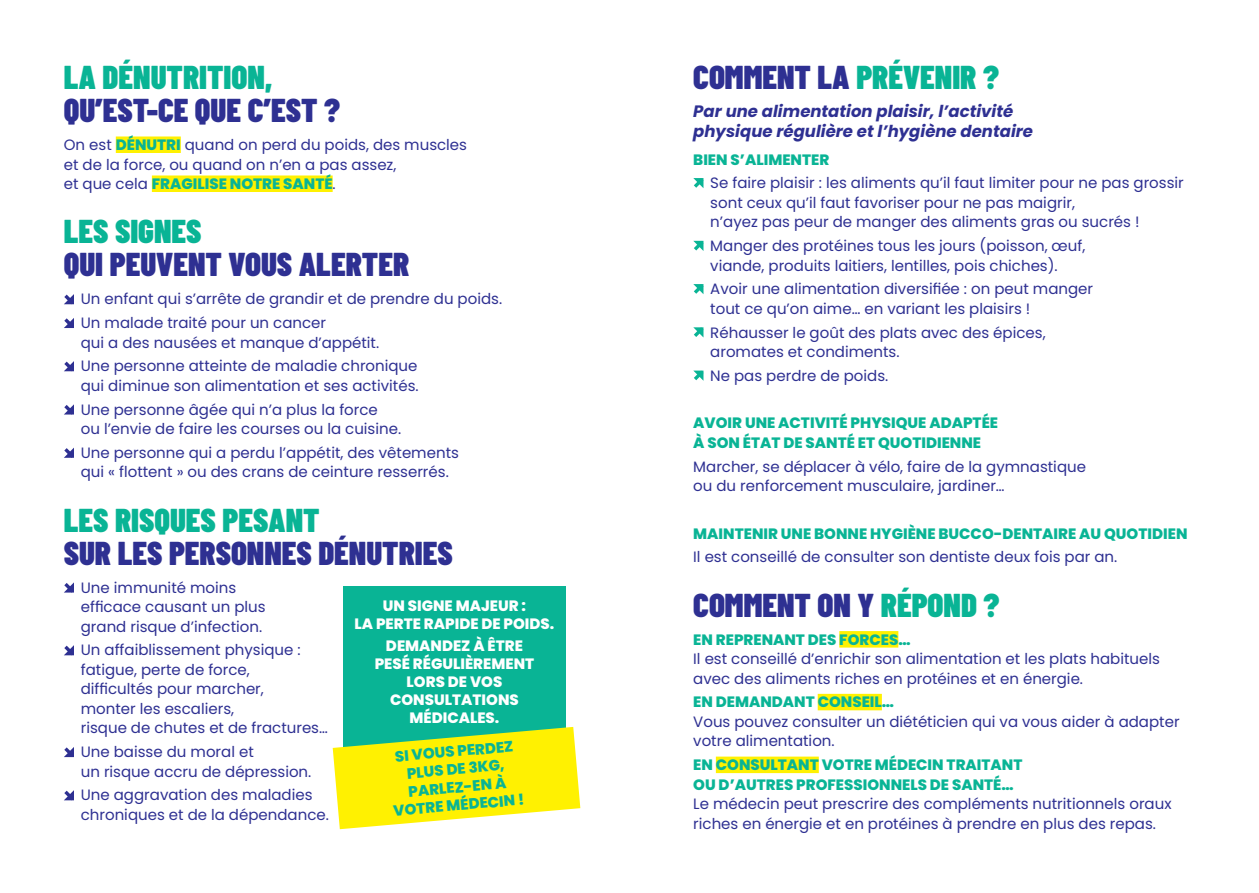
<style>
.page{position:relative;width:1259px;height:893px;background:#fff}
.page>*{position:absolute;margin:0;border:0;box-sizing:border-box;transform-origin:0 0}
.t1{font:900 33px "Barlow Condensed";color:#2e3092}
.t2{font:900 33px "Barlow Condensed";color:#09b495}
.t3{font:italic 700 16.5px/19.5px "Poppins";color:#2e3092}
.t4{font:15px/19.5px "Poppins";color:#2e3092}
.t5{font:800 15px/18px "Poppins";color:#09b495}
.t6{font:800 15px/18px "Poppins";color:#fff;text-align:center}
.s1{font-weight:800;color:#09b495}
.s2{color:#09b495}
</style>
<div class="page">
<div style="left:116px;top:136px;width:65px;height:17px;background:#fff101"></div>
<div style="left:152px;top:175px;width:181px;height:17px;background:#fff101"></div>
<svg style="left:64px;top:294px;width:10px;height:10px"></svg>
<svg style="left:64px;top:318px;width:10px;height:10px"></svg>
<svg style="left:64px;top:361px;width:10px;height:10px"></svg>
<svg style="left:64px;top:404px;width:10px;height:11px"></svg>
<svg style="left:64px;top:448px;width:10px;height:10px"></svg>
<svg style="left:64px;top:582px;width:10px;height:11px"></svg>
<svg style="left:64px;top:645px;width:10px;height:10px"></svg>
<svg style="left:64px;top:747px;width:10px;height:10px"></svg>
<svg style="left:64px;top:790px;width:10px;height:10px"></svg>
<div style="left:839px;top:631px;width:59px;height:17px;background:#fff101"></div>
<div style="left:817px;top:694px;width:65px;height:16px;background:#fff101"></div>
<div style="left:716px;top:757px;width:103px;height:16px;background:#fff101"></div>
<svg style="left:693px;top:178px;width:10px;height:10px"></svg>
<svg style="left:693px;top:241px;width:10px;height:10px"></svg>
<svg style="left:693px;top:284px;width:10px;height:10px"></svg>
<svg style="left:693px;top:327px;width:10px;height:10px"></svg>
<svg style="left:694px;top:371px;width:9px;height:10px"></svg>
<div style="left:343px;top:586px;width:223px;height:173px;background:#09b495"></div>
<svg style="left:333px;top:727px;width:247px;height:102px"></svg>
<h1 class="t2" style="left:64px;top:54px;width:210px">LA DÉNUTRITION,</h1>
<h1 class="t1" style="left:64px;top:87px;width:278px">QU’EST-CE QUE C’EST ?</h1>
<p class="t4" style="left:64px;top:135px;width:405px">On est <span class="s1">DÉNUTRI</span> quand on perd du poids, des muscles et de la force, ou quand on n’en a pas assez,<br>et que cela <span class="s1">FRAGILISE NOTRE SANTÉ</span>.</p>
<h1 class="t2" style="left:64px;top:208px;width:139px">LES SIGNES</h1>
<h1 class="t1" style="left:64px;top:241px;width:347px">QUI PEUVENT VOUS ALERTER</h1>
<p class="t4" style="left:81px;top:287px;width:423px;line-height:23.7px">Un enfant qui s’arrête de grandir et de prendre du poids.<br>Un malade traité pour un cancer</p>
<p class="t4" style="left:81px;top:330px;width:338px;line-height:23.7px">qui a des nausées et manque d’appétit.<br>Une personne atteinte de maladie chronique</p>
<p class="t4" style="left:81px;top:374px;width:339px;line-height:23.7px">qui diminue son alimentation et ses activités.<br>Une personne âgée qui n’a plus la force</p>
<p class="t4" style="left:81px;top:417px;width:380px;line-height:23.7px">ou l’envie de faire les courses ou la cuisine.<br>Une personne qui a perdu l’appétit, des vêtements</p>
<p class="t4" style="left:81px;top:462px;width:369px">qui « flottent » ou des crans de ceinture resserrés.</p>
<h1 class="t2" style="left:64px;top:496px;width:257px">LES RISQUES PESANT</h1>
<h1 class="t1" style="left:64px;top:529px;width:390px">SUR LES PERSONNES DÉNUTRIES</h1>
<p class="t4" style="left:81px;top:578px;width:186px">Une immunité moins efficace causant un plus grand risque d’infection.</p>
<p class="t4" style="left:81px;top:640px;width:248px">Un affaiblissement physique : fatigue, perte de force,<br>difficultés pour marcher,<br>monter les escaliers,<br>risque de chutes et de fractures…</p>
<p class="t4" style="left:81px;top:742px;width:232px">Une baisse du moral et<br>un risque accru de dépression.</p>
<p class="t4" style="left:81px;top:785px;width:250px">Une aggravation des maladies chroniques et de la dépendance.</p>
<p class="t6" style="left:354px;top:596px;width:201px">UN SIGNE MAJEUR :<br>LA PERTE RAPIDE DE POIDS.</p>
<p class="t6" style="left:375px;top:637px;width:161px">DEMANDEZ À ÊTRE<br>PESÉ RÉGULIÈREMENT<br>LORS DE VOS<br>CONSULTATIONS<br>MÉDICALES.</p>
<p class="t5" style="left:388px;top:748px;width:133px;text-align:center;rotate:-5deg">SI VOUS PERDEZ<br>PLUS DE 3KG,<br>PARLEZ-EN À<br>VOTRE MÉDECIN !</p>
<h1 class="t1" style="left:693px;top:54px;width:307px">COMMENT LA <span class="s2">PRÉVENIR ?</span></h1>
<p class="t3" style="left:693px;top:102px;width:341px">Par une alimentation plaisir, l’activité physique régulière et l’hygiène dentaire</p>
<p class="t5" style="left:693px;top:150px;width:137px">BIEN S’ALIMENTER</p>
<p class="t4" style="left:710px;top:173px;width:475px">Se faire plaisir : les aliments qu’il faut limiter pour ne pas grossir sont ceux qu’il faut favoriser pour ne pas maigrir,<br>n’ayez pas peur de manger des aliments gras ou sucrés !</p>
<p class="t4" style="left:710px;top:236px;width:376px">Manger des protéines tous les jours (poisson, œuf, viande, produits laitiers, lentilles, pois chiches).</p>
<p class="t4" style="left:710px;top:279px;width:384px">Avoir une alimentation diversifiée : on peut manger tout ce qu’on aime… en variant les plaisirs !</p>
<p class="t4" style="left:710px;top:323px;width:337px">Réhausser le goût des plats avec des épices, aromates et condiments.</p>
<p class="t4" style="left:710px;top:366px;width:180px">Ne pas perdre de poids.</p>
<p class="t5" style="left:693px;top:413px;width:306px;line-height:19.5px">AVOIR UNE ACTIVITÉ PHYSIQUE ADAPTÉE<br>À SON ÉTAT DE SANTÉ ET QUOTIDIENNE</p>
<p class="t4" style="left:693px;top:457px;width:394px">Marcher, se déplacer à vélo, faire de la gymnastique ou du renforcement musculaire, jardiner…</p>
<p class="t5" style="left:693px;top:524px;width:496px">MAINTENIR UNE BONNE HYGIÈNE BUCCO-DENTAIRE AU QUOTIDIEN</p>
<p class="t4" style="left:693px;top:547px;width:425px">Il est conseillé de consulter son dentiste deux fois par an.</p>
<h1 class="t1" style="left:693px;top:581px;width:308px">COMMENT ON Y <span class="s2">RÉPOND ?</span></h1>
<p class="t5" style="left:693px;top:630px;width:219px">EN REPRENANT DES FORCES…</p>
<p class="t4" style="left:693px;top:649px;width:468px">Il est conseillé d’enrichir son alimentation et les plats habituels avec des aliments riches en protéines et en énergie.</p>
<p class="t5" style="left:693px;top:693px;width:202px">EN DEMANDANT CONSEIL…</p>
<p class="t4" style="left:693px;top:712px;width:488px">Vous pouvez consulter un diététicien qui va vous aider à adapter votre alimentation.</p>
<p class="t5" style="left:693px;top:755px;width:331px;line-height:19.5px">EN CONSULTANT VOTRE MÉDECIN TRAITANT<br>OU D’AUTRES PROFESSIONNELS DE SANTÉ…</p>
<p class="t4" style="left:693px;top:794px;width:480px">Le médecin peut prescrire des compléments nutritionnels oraux riches en énergie et en protéines à prendre en plus des repas.</p>
</div>
